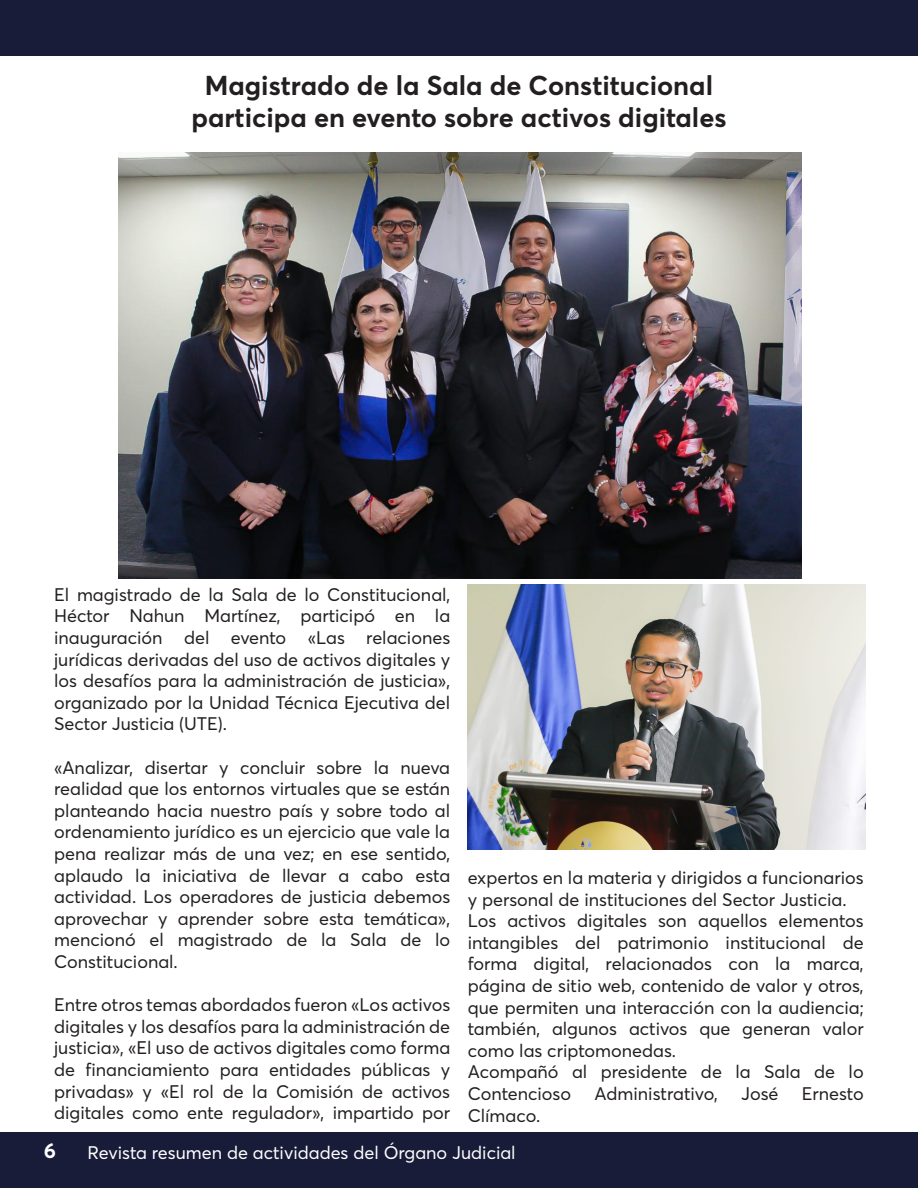
<style>
.page{position:relative;width:918px;height:1188px;background:#fff}
.page>*{position:absolute;margin:0;border:0;box-sizing:border-box;transform-origin:0 0}
.t1{font:700 27px "Averta";color:#231f20}
.t2{font:700 21px "Averta";color:#fff}
.t3{font:18px/21.6px "Averta Demo PE";color:#231f20;text-align:justify}
.t4{font:18px "Averta Demo PE";color:#fff}
</style>
<div class="page">
<div style="left:0;top:1133px;width:918px;height:55px;background:#191c38"></div>
<div style="left:0;top:0;width:918px;height:55px;background:#191c38"></div>
<img style="left:468px;top:585px;width:397px;height:264px">
<img style="left:119px;top:153px;width:683px;height:425px">
<p class="t1" style="left:205px;top:68px;width:510px">Magistrado de la Sala de Constitucional</p>
<p class="t1" style="left:191px;top:100px;width:537px">participa en evento sobre activos digitales</p>
<p class="t3" style="left:54px;top:583px;width:398px">El magistrado de la Sala de lo Constitucional, Héctor Nahun Martínez, participó en la inauguración del evento «Las relaciones jurídicas derivadas del uso de activos digitales y los desafíos para la administración de justicia», organizado por la Unidad Técnica Ejecutiva del Sector Justicia (UTE).</p>
<p class="t3" style="left:54px;top:756px;width:398px">«Analizar, disertar y concluir sobre la nueva realidad que los entornos virtuales que se están planteando hacia nuestro país y sobre todo al ordenamiento jurídico es un ejercicio que vale la pena realizar más de una vez; en ese sentido, aplaudo la iniciativa de llevar a cabo esta actividad. Los operadores de justicia debemos aprovechar y aprender sobre esta temática», mencionó el magistrado de la Sala de lo Constitucional.</p>
<p class="t3" style="left:54px;top:993px;width:398px">Entre otros temas abordados fueron «Los activos digitales y los desafíos para la administración de justicia», «El uso de activos digitales como forma de financiamiento para entidades públicas y privadas» y «El rol de la Comisión de activos digitales como ente regulador», impartido por</p>
<p class="t3" style="left:468px;top:866px;width:397px">expertos en la materia y dirigidos a funcionarios y personal de instituciones del Sector Justicia.</p>
<p class="t3" style="left:468px;top:909px;width:398px">Los activos digitales son aquellos elementos intangibles del patrimonio institucional de forma digital, relacionados con la marca, página de sitio web, contenido de valor y otros, que permiten una interacción con la audiencia; también, algunos activos que generan valor como las criptomonedas.</p>
<p class="t3" style="left:468px;top:1061px;width:398px">Acompañó al presidente de la Sala de lo<br>Contencioso</p>
<p class="t3" style="left:594px;top:1082px;width:125px">Administrativo,</p>
<p class="t3" style="left:741px;top:1082px;width:39px">José</p>
<p class="t3" style="left:802px;top:1082px;width:63px">Ernesto</p>
<p class="t3" style="left:468px;top:1104px;width:74px">Clímaco.</p>
<p class="t2" style="left:44px;top:1137px;width:14px">6</p>
<p class="t4" style="left:87px;top:1141px;width:430px">Revista resumen de actividades del Órgano Judicial</p>
</div>
